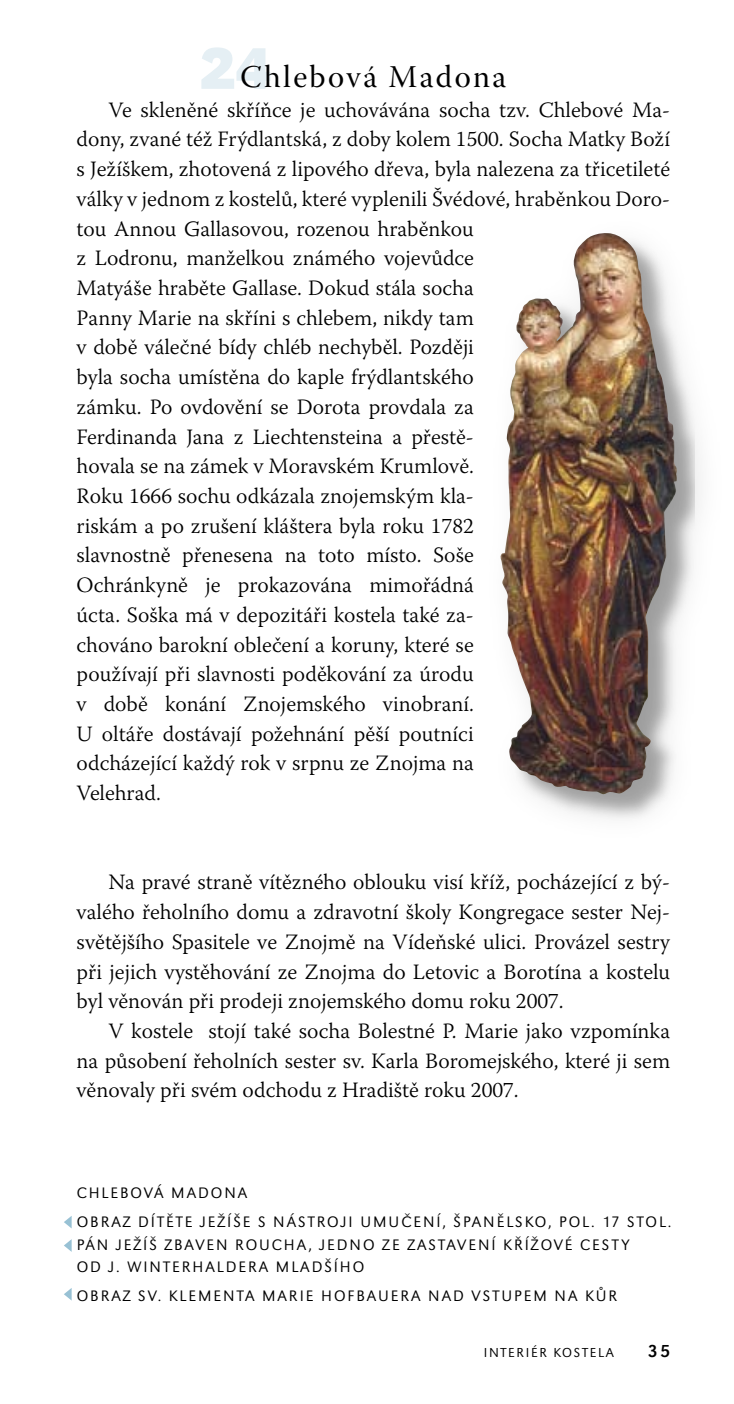
<style>
.page{position:relative;width:734px;height:1404px;background:#fff}
.page>*{position:absolute;margin:0;border:0;box-sizing:border-box;transform-origin:0 0}
.t1{font:31.5px "Warnock Pro Subh";letter-spacing:.075em;color:#000}
.t2{font:300 21.82px/29.7px "Warnock Pro";color:#000;text-align:justify}
.t3{font:18px "URW Grotesk TOT";color:#000}
.t4{font:300 15.75px/28.8px "URW Grotesk TOT";letter-spacing:.125em;color:#000}
.t5{font:300 13.5px "URW Grotesk TOT";letter-spacing:.125em;color:#000}
.s1{font-family:"URW Grotesk TOT";font-weight:700;font-size:60.75px;color:#e5eff4}
</style>
<div class="page">
<div style="left:502px;top:235px;width:192px;height:588px;background:#000;opacity:.29"></div>
<img style="left:500px;top:233px;width:177px;height:561px">
<svg style="left:64px;top:1216px;width:8px;height:12px"></svg>
<svg style="left:64px;top:1239px;width:8px;height:12px"></svg>
<svg style="left:64px;top:1288px;width:8px;height:12px"></svg>
<h1 class="t1" style="left:199px;top:59px;width:308px"><span class="s1">24</span>Chlebová Madona</h1>
<p class="t2" style="left:77px;top:94px;width:595px;text-align:left;text-indent:32px">Ve skleněné skříňce je uchovávána socha tzv. Chlebové Ma&shy;dony, zvané též Frýdlantská, z doby kolem 1500. Socha Matky Boží s Ježíškem, zhotovená z lipového dřeva, byla nalezena za třicetileté války v jednom z kostelů, které vyplenili Švédové, hraběnkou Doro&shy;tou Annou Gallasovou, rozenou hraběnkou<br>z Lodronu, manželkou známého vojevůdce<br>Matyáše hraběte Gallase. Dokud stála socha<br>Panny Marie na skříni s chlebem, nikdy tam<br>v době válečné bídy chléb nechyběl. Později<br>byla socha umístěna do kaple frýdlantského<br>zámku. Po ovdovění se Dorota provdala za<br>Ferdinanda Jana z Liechtensteina a přestě-<br>hovala se na zámek v Moravském Krumlově.<br>Roku 1666 sochu odkázala znojemským kla-<br>riskám a po zrušení kláštera byla roku 1782<br>slavnostně přenesena na toto místo. Soše<br>Ochránkyně je prokazována mimořádná<br>úcta. Soška má v depozitáři kostela také za-<br>chováno barokní oblečení a koruny, které se<br>používají při slavnosti poděkování za úrodu<br>v době konání Znojemského vinobraní.<br>U oltáře dostávají požehnání pěší poutníci<br>odcházející každý rok v srpnu ze Znojma na<br>Velehrad.</p>
<p class="t2" style="left:77px;top:866px;width:595px;text-indent:32px">Na pravé straně vítězného oblouku visí kříž, pocházející z bý&shy;valého řeholního domu a zdravotní školy Kongregace sester Nej&shy;světějšího Spasitele ve Znojmě na Vídeňské ulici. Provázel sestry při jejich vystěhování ze Znojma do Letovic a Borotína a kostelu byl věnován při prodeji znojemského domu roku 2007.</p>
<p class="t2" style="left:77px;top:1015px;width:595px;text-indent:32px">V kostele stojí také socha Bolestné P. Marie jako vzpomínka na působení řeholních sester sv. Karla Boromejského, které ji sem věnovaly při svém odchodu z Hradiště roku 2007.</p>
<p class="t4" style="left:77px;top:1178px;width:596px">CHLEBOVÁ MADONA<br>OBRAZ DÍTĚTE JEŽÍŠE S NÁSTROJI UMUČENÍ, ŠPANĚLSKO, POL. 17 STOL.</p>
<p class="t4" style="left:77px;top:1232px;width:554px;line-height:22.5px">PÁN JEŽÍŠ ZBAVEN ROUCHA, JEDNO ZE ZASTAVENÍ KŘÍŽOVÉ CESTY<br>OD J. WINTERHALDERA MLADŠÍHO</p>
<p class="t4" style="left:77px;top:1281px;width:542px">OBRAZ SV. KLEMENTA MARIE HOFBAUERA NAD VSTUPEM NA KŮR</p>
<p class="t5" style="left:483px;top:1344px;width:132px">I NTERIÉR KOSTELA</p>
<p class="t3" style="left:647px;top:1340px;width:12px">35</p>
</div>
